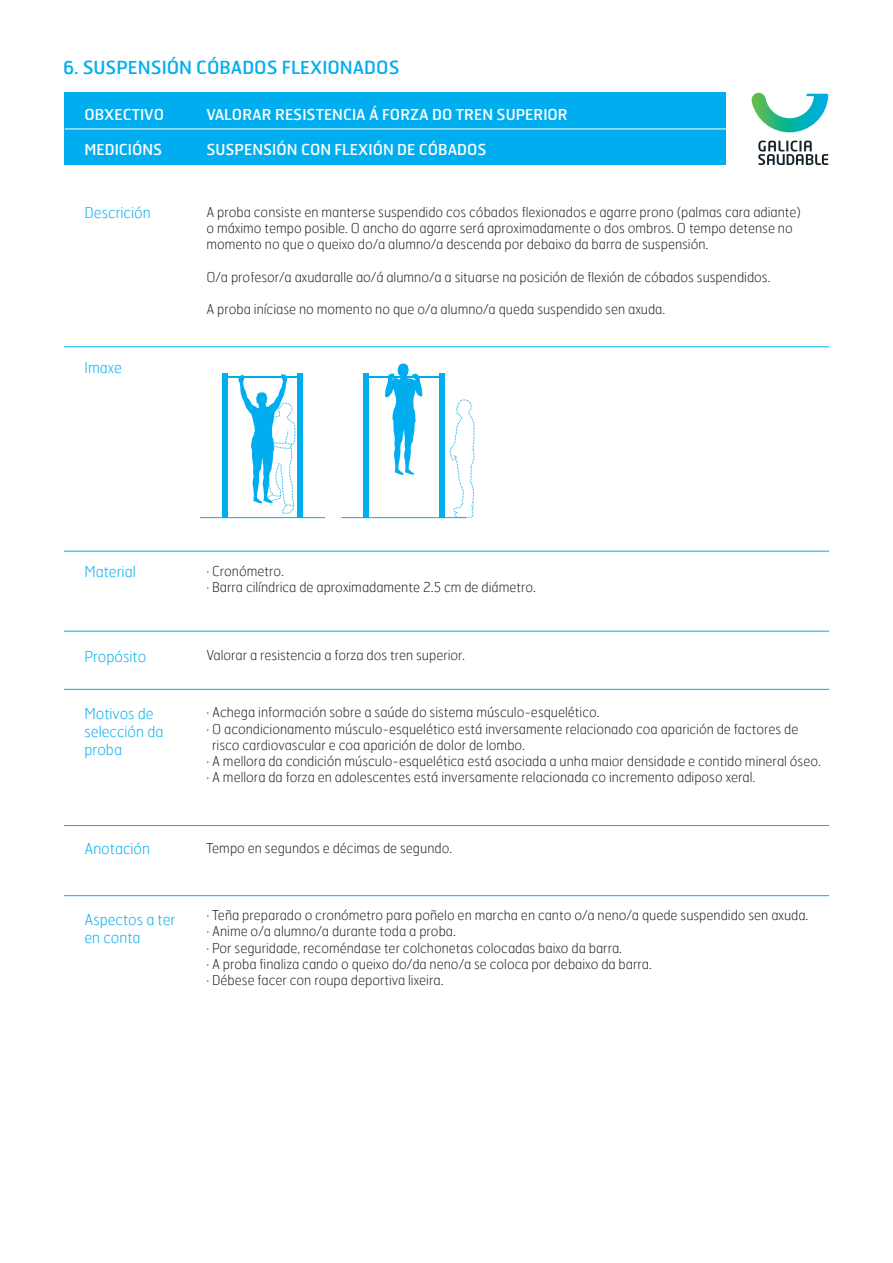
<style>
.page{position:relative;width:893px;height:1263px;background:#fff}
.page>*{position:absolute;margin:0;border:0;box-sizing:border-box;transform-origin:0 0}
.t1{font:18px "Hermes";color:#00aeef}
.t2{font:15px "Hermes";color:#fff}
.t3{font:100 15px/18px "Hermes";color:#00aeef}
.t4{font:100 13.5px/16.2px "Hermes";color:#231f20}
</style>
<div class="page">
<div style="left:64px;top:93px;width:661px;height:72px;background:#00aeef"></div>
<hr style="left:64px;top:346px;width:765px;height:1px;background:#00aeef">
<hr style="left:64px;top:551px;width:765px;height:1px;background:#00aeef">
<hr style="left:64px;top:631px;width:765px;height:1px;background:#00aeef">
<hr style="left:64px;top:689px;width:765px;height:1px;background:#00aeef">
<hr style="left:64px;top:825px;width:765px;height:1px;background:#00aeef">
<hr style="left:64px;top:895px;width:765px;height:1px;background:#00aeef">
<hr style="left:65px;top:129px;width:687px;height:1px;background:#fff">
<svg style="left:758px;top:141px;width:70px;height:24px"></svg>
<svg style="left:752px;top:93px;width:76px;height:39px"></svg>
<div style="left:222px;top:373px;width:6px;height:145px;background:#00aeef"></div>
<div style="left:297px;top:373px;width:6px;height:145px;background:#00aeef"></div>
<hr style="left:228px;top:376px;width:69px;height:2px;background:#00aeef">
<svg style="left:238px;top:374px;width:58px;height:140px"></svg>
<hr style="left:200px;top:517px;width:125px;height:1px;background:#00aeef">
<hr style="left:367px;top:376px;width:75px;height:2px;background:#00aeef">
<div style="left:363px;top:373px;width:6px;height:145px;background:#00aeef"></div>
<div style="left:439px;top:373px;width:6px;height:145px;background:#00aeef"></div>
<hr style="left:341px;top:517px;width:126px;height:1px;background:#00aeef">
<svg style="left:449px;top:399px;width:26px;height:119px"></svg>
<svg style="left:385px;top:363px;width:37px;height:112px"></svg>
<h1 class="t1" style="left:63px;top:56px;width:338px">6. SUSPENSIÓN CÓBADOS FLEXIONADOS</h1>
<p class="t2" style="left:85px;top:105px;width:81px">OBXECTIVO</p>
<p class="t2" style="left:85px;top:140px;width:79px">MEDICIÓNS</p>
<p class="t2" style="left:206px;top:105px;width:363px">VALORAR RESISTENCIA Á FORZA DO TREN SUPERIOR</p>
<p class="t2" style="left:206px;top:140px;width:282px">SUSPENSIÓN CON FLEXIÓN DE CÓBADOS</p>
<p class="t3" style="left:85px;top:203px;width:68px">Descrición</p>
<p class="t4" style="left:206px;top:204px;width:596px">A proba consiste en manterse suspendido cos cóbados flexionados e agarre prono (palmas cara adiante) o máximo tempo posible. O ancho do agarre será aproximadamente o dos ombros. O tempo detense no momento no que o queixo do/a alumno/a descenda por debaixo da barra de suspensión.</p>
<p class="t4" style="left:206px;top:268px;width:566px">O/a profesor/a axudaralle ao/á alumno/a a situarse na posición de flexión de cóbados suspendidos.</p>
<p class="t4" style="left:206px;top:301px;width:460px">A proba iníciase no momento no que o/a alumno/a queda suspendido sen axuda.</p>
<p class="t3" style="left:85px;top:358px;width:39px">Imaxe</p>
<p class="t3" style="left:85px;top:562px;width:53px">Material</p>
<p class="t4" style="left:206px;top:563px;width:331px">· Cronómetro.<br>· Barra cilíndrica de aproximadamente 2.5 cm de diámetro.</p>
<p class="t3" style="left:85px;top:648px;width:63px">Propósito</p>
<p class="t4" style="left:206px;top:646px;width:260px">Valorar a resistencia a forza dos tren superior.</p>
<p class="t3" style="left:85px;top:704px;width:80px">Motivos de selección da proba</p>
<p class="t4" style="left:206px;top:704px;width:395px">· Achega información sobre a saúde do sistema músculo-esquelético.</p>
<p class="t4" style="left:206px;top:720px;width:594px">· O acondicionamento músculo-esquelético está inversamente relacionado coa aparición de factores de</p>
<p class="t4" style="left:212px;top:736px;width:314px">risco cardiovascular e coa aparición de dolor de lombo.</p>
<p class="t4" style="left:206px;top:753px;width:616px">· A mellora da condición músculo-esquelética está asociada a unha maior densidade e contido mineral óseo.</p>
<p class="t4" style="left:206px;top:769px;width:550px">· A mellora da forza en adolescentes está inversamente relacionada co incremento adiposo xeral.</p>
<p class="t3" style="left:85px;top:839px;width:67px">Anotación</p>
<p class="t4" style="left:206px;top:840px;width:247px">Tempo en segundos e décimas de segundo.</p>
<p class="t3" style="left:85px;top:910px;width:92px">Aspectos a ter en conta</p>
<p class="t4" style="left:206px;top:907px;width:603px">· Teña preparado o cronómetro para poñelo en marcha en canto o/a neno/a quede suspendido sen axuda. · Anime o/a alumno/a durante toda a proba.<br>· Por seguridade, recoméndase ter colchonetas colocadas baixo da barra.<br>· A proba finaliza cando o queixo do/da neno/a se coloca por debaixo da barra.<br>· Débese facer con roupa deportiva lixeira.</p>
</div>
